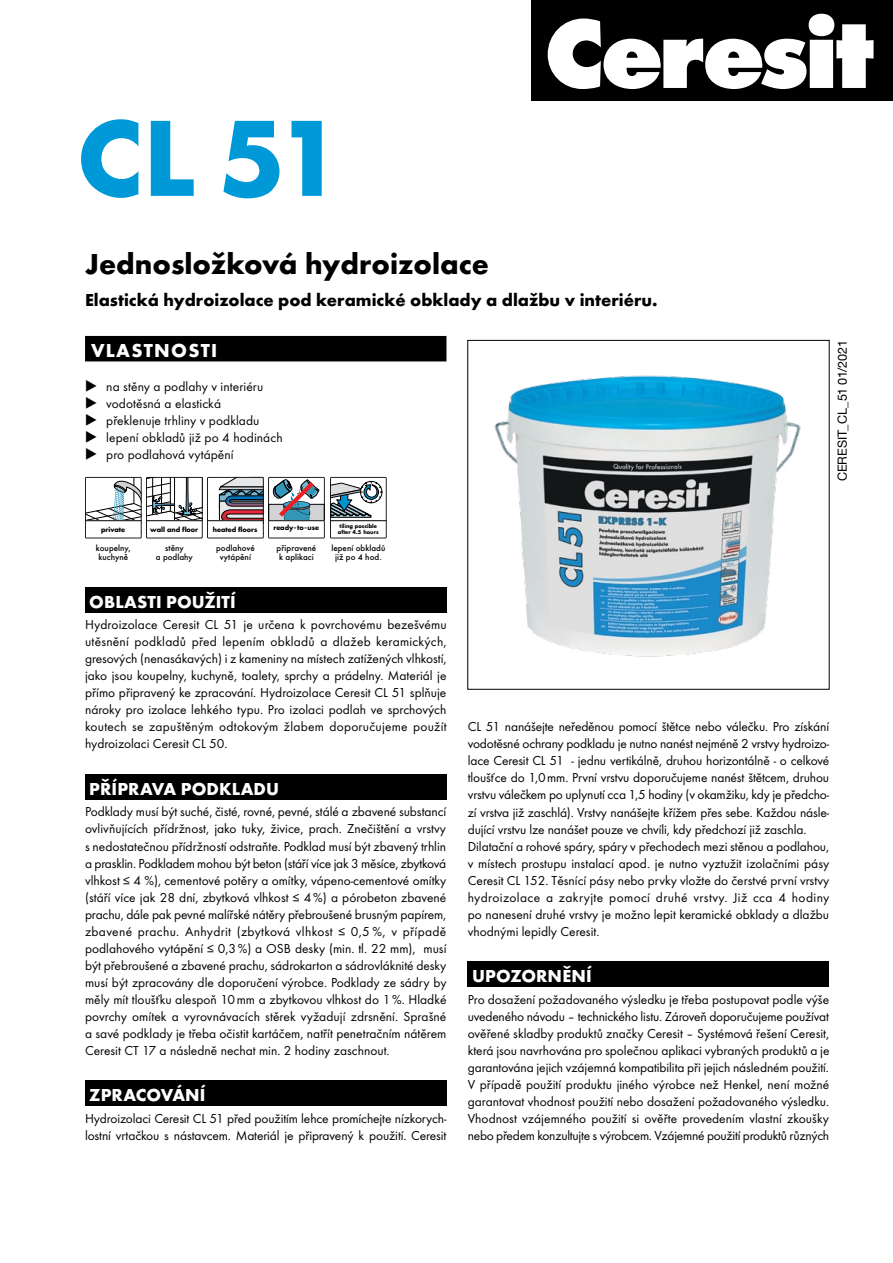
<style>
.page{position:relative;width:893px;height:1263px;background:#fff}
.page>*{position:absolute;margin:0;border:0;box-sizing:border-box;transform-origin:0 0}
.t1{font:700 112.5px "Futura TOT";color:#0099d8}
.t2{font:700 30px "Futura TOT";color:#000}
.t3{font:700 19.5px "Futura TOT";letter-spacing:.065em;color:#fff}
.t4{font:700 18px "Futura TOT";color:#000}
.t5{font:700 18px "Futura TOT";letter-spacing:.005em;color:#fff}
.t6{font:13.5px/17px "Futura TOT";letter-spacing:-.01em;color:#000}
.t7{font:12.6px "Helvetica Neue LT Com";color:#000}
.t8{font:500 9px/9px "Futura TOT";letter-spacing:.005em;color:#000;text-align:center}
.t9{font:700 6.45px "Futura";color:#000}
.t10{font:700 5.25px/6.3px "Futura";color:#000;text-align:center}
.s1{font-family:"European Pi Three";font-size:15px}
</style>
<div class="page">
<div style="left:85px;top:336px;width:361px;height:25px;background:#000"></div>
<div style="left:85px;top:587px;width:361px;height:25px;background:#000"></div>
<div style="left:85px;top:774px;width:361px;height:25px;background:#000"></div>
<div style="left:85px;top:1080px;width:361px;height:26px;background:#000"></div>
<div style="left:468px;top:961px;width:361px;height:25px;background:#000"></div>
<img style="left:494px;top:375px;width:307px;height:282px">
<div style="left:532px;top:0;width:361px;height:99px;background:#000"></div>
<svg style="left:548px;top:14px;width:325px;height:75px"></svg>
<svg style="left:85px;top:477px;width:302px;height:61px"></svg>
<h1 class="t1" style="left:77px;top:89px;width:268px">CL 51</h1>
<h2 class="t2" style="left:85px;top:245px;width:405px">Jednosložková hydroizolace</h2>
<h3 class="t4" style="left:85px;top:289px;width:574px">Elastická hydroizolace pod keramické obklady a dlažbu v interiéru.</h3>
<h3 class="t3" style="left:91px;top:339px;width:128px">VLASTNOSTI</h3>
<p class="t6" style="left:85px;top:378px;width:199px"><span class="s1">E</span> na stěny a podlahy v interiéru<br><span class="s1">E</span> vodotěsná a elastická<br><span class="s1">E</span> překlenuje trhliny v podkladu<br><span class="s1">E</span> lepení obkladů již po 4 hodinách<br><span class="s1">E</span> pro podlahová vytápění</p>
<p class="t7" style="left:834px;top:481px;width:143px;rotate:-90deg">CERESIT_CL_51 01/2021</p>
<p class="t9" style="left:101px;top:525px;width:26px">private</p>
<p class="t9" style="left:150px;top:525px;width:49px">wall and floor</p>
<p class="t9" style="left:213px;top:525px;width:46px">heated floors</p>
<p class="t9" style="left:273px;top:524px;width:47px">ready-to-use</p>
<p class="t10" style="left:338px;top:523px;width:42px">tiling possible after 4.5 hours</p>
<p class="t8" style="left:96px;top:544px;width:36px;text-align:left">koupelny, kuchyně</p>
<p class="t8" style="left:156px;top:544px;width:38px">stěny<br>a podlahy</p>
<p class="t8" style="left:216px;top:544px;width:40px">podlahové vytápění</p>
<p class="t8" style="left:277px;top:544px;width:41px;text-align:left">připravené k aplikaci</p>
<p class="t8" style="left:331px;top:544px;width:56px">lepení obkladů již po 4 hod.</p>
<h3 class="t5" style="left:89px;top:590px;width:148px">OBLASTI POUŽITÍ</h3>
<p class="t6" style="left:85px;top:616px;width:363px;text-align:justify">Hydroizolace Ceresit CL 51 je určena k povrchovému bezešvému utěsnění podkladů před lepením obkladů a dlažeb keramických, gresových (nenasákavých) i z kameniny na místech zatížených vlhkostí, jako jsou koupelny, kuchyně, toalety, sprchy a prádelny. Materiál je přímo připravený ke zpracování. Hydroizolace Ceresit CL 51 splňuje nároky pro izolace lehkého typu. Pro izolaci podlah ve sprchových koutech se zapuštěným odtokovým žlabem doporučujeme použít hydroizolaci Ceresit CL 50.</p>
<h3 class="t5" style="left:89px;top:778px;width:191px">PŘÍPRAVA PODKLADU</h3>
<p class="t6" style="left:85px;top:803px;width:363px;text-align:justify">Podklady musí být suché, čisté, rovné, pevné, stálé a zbavené substancí ovlivňujících přídržnost, jako tuky, živice, prach. Znečištění a vrstvy s nedostatečnou přídržností odstraňte. Podklad musí být zbavený trhlin a prasklin. Podkladem mohou být beton (stáří více jak 3 měsíce, zbytková vlhkost ≤ 4 %), cementové potěry a omítky, vápeno-cementové omítky (stáří více jak 28 dní, zbytková vlhkost ≤ 4%) a pórobeton zbavené prachu, dále pak pevné malířské nátěry přebroušené brusným papírem, zbavené prachu. Anhydrit (zbytková vlhkost ≤ 0,5 %, v případě podlahového vytápění ≤ 0,3%) a OSB desky (min. tl. 22 mm), musí být přebroušené a zbavené prachu, sádrokarton a sádrovláknité desky musí být zpracovány dle doporučení výrobce. Podklady ze sádry by měly mít tloušťku alespoň 10mm a zbytkovou vlhkost do 1%. Hladké povrchy omítek a vyrovnávacích stěrek vyžadují zdrsnění. Sprašné a savé podklady je třeba očistit kartáčem, natřít penetračním nátěrem Ceresit CT 17 a následně nechat min. 2 hodiny zaschnout.</p>
<h3 class="t5" style="left:89px;top:1084px;width:118px">ZPRACOVÁNÍ</h3>
<p class="t6" style="left:85px;top:1109px;width:363px">Hydroizolaci Ceresit CL 51 před použitím lehce promíchejte nízkorych&shy;lostní vrtačkou s nástavcem. Materiál je připravený k použití. Ceresit</p>
<p class="t6" style="left:468px;top:718px;width:363px">CL 51 nanášejte neředěnou pomocí štětce nebo válečku. Pro získání vodotěsné ochrany podkladu je nutno nanést nejméně 2 vrstvy hydroizo&shy;lace Ceresit CL 51 - jednu vertikálně, druhou horizontálně - o celkové tloušťce do 1,0mm. První vrstvu doporučujeme nanést štětcem, druhou vrstvu válečkem po uplynutí cca 1,5 hodiny (v okamžiku, kdy je předcho&shy;zí vrstva již zaschlá). Vrstvy nanášejte křížem přes sebe. Každou násle&shy;dující vrstvu lze nanášet pouze ve chvíli, kdy předchozí již zaschla.<br>Dilatační a rohové spáry, spáry v přechodech mezi stěnou a podlahou, v místech prostupu instalací apod. je nutno vyztužit izolačními pásy Ceresit CL 152. Těsnící pásy nebo prvky vložte do čerstvé první vrstvy hydroizolace a zakryjte pomocí druhé vrstvy. Již cca 4 hodiny po nanesení druhé vrstvy je možno lepit keramické obklady a dlažbu vhodnými lepidly Ceresit.</p>
<h3 class="t5" style="left:472px;top:965px;width:121px">UPOZORNĚNÍ</h3>
<p class="t6" style="left:468px;top:990px;width:363px;text-align:justify">Pro dosažení požadovaného výsledku je třeba postupovat podle výše uvedeného návodu – technického listu. Zároveň doporučujeme používat ověřené skladby produktů značky Ceresit – Systémová řešení Ceresit, která jsou navrhována pro společnou aplikaci vybraných produktů a je garantována jejich vzájemná kompatibilita při jejich následném použití.<br>V případě použití produktu jiného výrobce než Henkel, není možné garantovat vhodnost použití nebo dosažení požadovaného výsledku.<br>Vhodnost vzájemného použití si ověřte provedením vlastní zkoušky nebo předem konzultujte s výrobcem. Vzájemné použití produktů různých</p>
</div>
